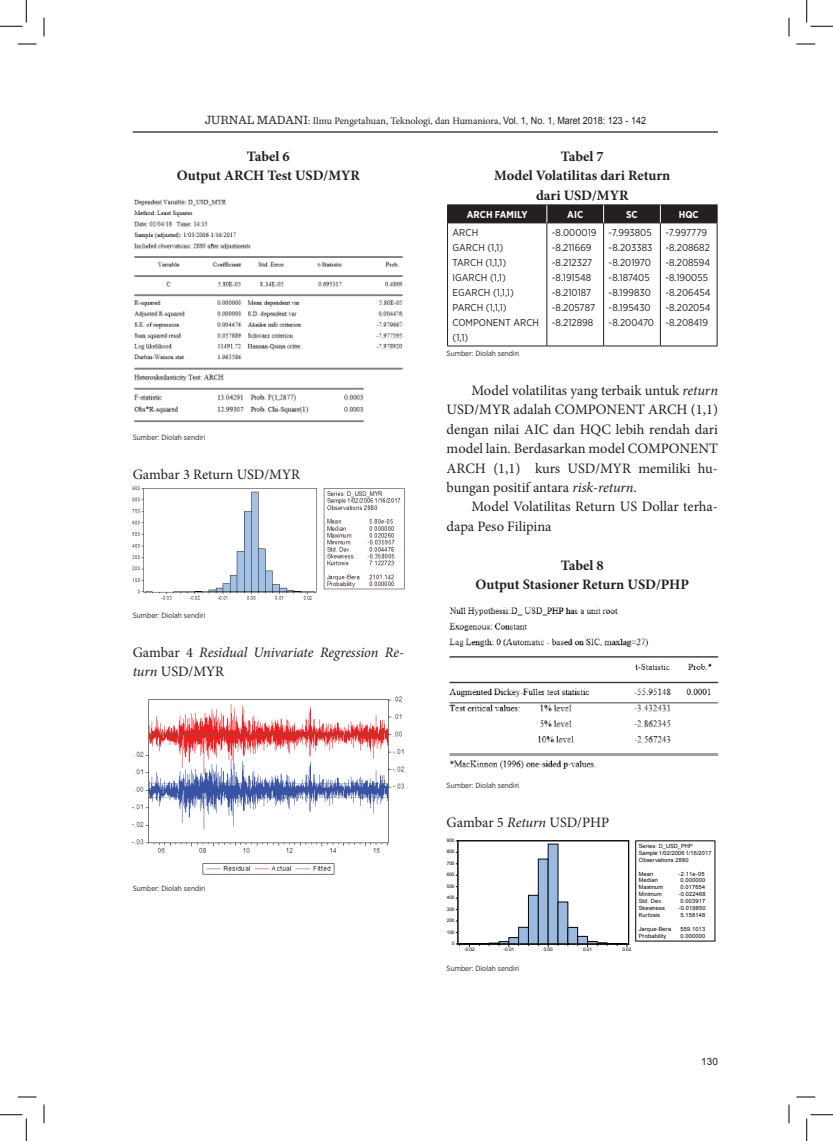
<style>
.page{position:relative;width:833px;height:1141px;background:#fff}
.page>*{position:absolute;margin:0;border:0;box-sizing:border-box;transform-origin:0 0}
.t1{font:14.38px/19.4px "Minion Pro";color:#231f20;text-align:justify}
.t2{font:700 14.38px/19.4px "Minion Pro";letter-spacing:-.005em;color:#231f20;text-align:center}
.t3{font:italic 14.38px/19.4px "Minion Pro";letter-spacing:-.01em;color:#231f20}
.t4{font:10px/15px "Gotham Narrow";color:#231f20}
.t5{font:10px "Minion Pro";color:#231f20}
.t6{font:700 10px "Gotham Narrow";color:#fff}
.t7{font:10px "Arial";color:#231f20}
.t8{font:7.5px "Gotham Narrow";color:#231f20}
.t9{font:5.75px/6.9px "Arial";letter-spacing:.03em;color:#040503}
.t10{font:5.75px "Arial";letter-spacing:-.015em;color:#040503}
.t11{font:5.75px "Arial";color:#040503}
.t12{font:4.75px "Arial";letter-spacing:-.025em;color:#040503}
.s1{font-family:"Sentinel";font-size:12.5px}
.s2{font-family:"Arial"}
.s3{font-style:normal}
.s4{font-style:italic}
</style>
<div class="page">
<hr style="left:133px;top:131px;width:584px;height:2px;background:#231f20">
<img style="left:134px;top:199px;width:269px;height:223px">
<img style="left:133px;top:486px;width:271px;height:114px">
<img style="left:133px;top:696px;width:271px;height:178px">
<hr style="left:447px;top:204px;width:99px;height:1px;background:#231f20">
<hr style="left:546px;top:204px;width:57px;height:1px;background:#231f20">
<hr style="left:603px;top:204px;width:57px;height:1px;background:#231f20">
<hr style="left:660px;top:204px;width:57px;height:1px;background:#231f20">
<hr style="left:447px;top:223px;width:1px;height:122px;background:#231f20">
<hr style="left:546px;top:223px;width:1px;height:122px;background:#231f20">
<hr style="left:603px;top:223px;width:1px;height:122px;background:#231f20">
<hr style="left:659px;top:223px;width:1px;height:122px;background:#231f20">
<hr style="left:716px;top:223px;width:1px;height:122px;background:#231f20">
<hr style="left:447px;top:345px;width:99px;height:1px;background:#231f20">
<hr style="left:546px;top:345px;width:57px;height:1px;background:#231f20">
<hr style="left:603px;top:345px;width:57px;height:1px;background:#231f20">
<hr style="left:660px;top:345px;width:57px;height:1px;background:#231f20">
<div style="left:447px;top:205px;width:270px;height:18px;background:#231f20"></div>
<img style="left:449px;top:607px;width:268px;height:162px">
<svg style="left:455px;top:941px;width:54px;height:5px"></svg>
<div style="left:508px;top:937px;width:10px;height:6px;background:#9bbae1"></div>
<div style="left:508px;top:937px;width:10px;height:6px;border:1px solid #040504"></div>
<div style="left:518px;top:927px;width:10px;height:16px;background:#9bbae1"></div>
<div style="left:518px;top:927px;width:10px;height:16px;border:1px solid #040504"></div>
<div style="left:528px;top:895px;width:10px;height:48px;background:#9bbae1"></div>
<div style="left:528px;top:895px;width:10px;height:48px;border:1px solid #040504"></div>
<div style="left:538px;top:859px;width:10px;height:84px;background:#9bbae1"></div>
<div style="left:538px;top:858px;width:10px;height:85px;border:1px solid #040504"></div>
<div style="left:548px;top:844px;width:9px;height:99px;background:#9bbae1"></div>
<div style="left:557px;top:901px;width:10px;height:42px;background:#9bbae1"></div>
<div style="left:557px;top:901px;width:10px;height:42px;border:1px solid #040504"></div>
<div style="left:567px;top:927px;width:10px;height:16px;background:#9bbae1"></div>
<div style="left:567px;top:927px;width:10px;height:16px;border:1px solid #040504"></div>
<div style="left:577px;top:936px;width:10px;height:7px;background:#9bbae1"></div>
<div style="left:577px;top:936px;width:10px;height:7px;border:1px solid #040504"></div>
<svg style="left:587px;top:941px;width:40px;height:5px"></svg>
<hr style="left:457px;top:840px;width:1px;height:103px;background:#040504">
<hr style="left:457px;top:943px;width:171px;height:1px;background:#040504">
<hr style="left:628px;top:840px;width:1px;height:103px;background:#040504">
<hr style="left:457px;top:840px;width:171px;height:1px;background:#040504">
<svg style="left:18px;top:43px;width:18px;height:2px"></svg>
<svg style="left:796px;top:43px;width:18px;height:2px"></svg>
<svg style="left:18px;top:1096px;width:18px;height:1px"></svg>
<svg style="left:796px;top:1096px;width:18px;height:1px"></svg>
<svg style="left:43px;top:18px;width:2px;height:18px"></svg>
<svg style="left:43px;top:1104px;width:2px;height:19px"></svg>
<svg style="left:788px;top:18px;width:1px;height:18px"></svg>
<svg style="left:788px;top:1104px;width:1px;height:19px"></svg>
<svg style="left:0;top:0;width:27px;height:27px"></svg>
<svg style="left:0;top:1114px;width:27px;height:26px"></svg>
<svg style="left:806px;top:0;width:26px;height:27px"></svg>
<svg style="left:806px;top:1114px;width:26px;height:26px"></svg>
<p class="t5" style="left:204px;top:114px;width:442px"><span class="s1">JURNAL MADANI</span>: Ilmu Pengetahuan, Teknologi, dan Humaniora, <span class="s2">Vol. 1, No. 1, Maret 2018: 123 - 142</span></p>
<p class="t2" style="left:177px;top:146px;width:185px">Tabel 6<br>Output ARCH Test USD/MYR</p>
<p class="t8" style="left:133px;top:432px;width:74px">Sumber: Diolah sendiri</p>
<p class="t1" style="left:133px;top:464px;width:169px">Gambar 3 Return USD/MYR</p>
<p class="t8" style="left:133px;top:610px;width:74px">Sumber: Diolah sendiri</p>
<p class="t3" style="left:133px;top:642px;width:273px"><span class="s3">Gambar 4</span> Residual Univariate Regression Re&shy;turn <span class="s3">USD/MYR</span></p>
<p class="t8" style="left:133px;top:883px;width:74px">Sumber: Diolah sendiri</p>
<p class="t2" style="left:494px;top:146px;width:177px">Tabel 7<br>Model Volatilitas dari Return dari USD/MYR</p>
<p class="t6" style="left:466px;top:208px;width:62px">ARCH FAMILY</p>
<p class="t6" style="left:567px;top:208px;width:17px">AIC</p>
<p class="t6" style="left:625px;top:208px;width:13px">SC</p>
<p class="t6" style="left:678px;top:208px;width:22px">HQC</p>
<p class="t4" style="left:452px;top:225px;width:88px">ARCH<br>GARCH (1,1)<br>TARCH (1,1,1)<br>IGARCH (1,1)<br>EGARCH (1,1,1)<br>PARCH (1,1,1)<br>COMPONENT ARCH (1,1)</p>
<p class="t4" style="left:551px;top:225px;width:46px">-8.000019 -8.211669 -8.212327 -8.191548 -8.210187 -8.205787 -8.212898</p>
<p class="t4" style="left:608px;top:225px;width:47px">-7.993805 -8.203383 -8.201970 -8.187405 -8.199830 -8.195430 -8.200470</p>
<p class="t4" style="left:665px;top:225px;width:47px">-7.997779 -8.208682 -8.208594 -8.190055 -8.206454 -8.202054 -8.208419</p>
<p class="t8" style="left:446px;top:349px;width:74px">Sumber: Diolah sendiri</p>
<p class="t1" style="left:446px;top:381px;width:273px;text-indent:25px">Model volatilitas yang terbaik untuk <span class="s4">return </span>USD/MYR adalah COMPONENT ARCH (1,1) dengan nilai AIC dan HQC lebih rendah dari model lain. Berdasarkan model COMPONENT ARCH (1,1) kurs USD/MYR memiliki hu&shy;bungan positif antara <span class="s4">risk-return</span>.</p>
<p class="t1" style="left:446px;top:497px;width:273px;text-indent:25px">Model Volatilitas Return US Dollar terha&shy;dapa Peso Filipina</p>
<p class="t2" style="left:475px;top:555px;width:215px">Tabel 8<br>Output Stasioner Return USD/PHP</p>
<p class="t8" style="left:446px;top:781px;width:74px">Sumber: Diolah sendiri</p>
<p class="t1" style="left:446px;top:813px;width:164px">Gambar 5 <span class="s4">Return</span> USD/PHP</p>
<p class="t12" style="left:446px;top:837px;width:9px">900</p>
<p class="t12" style="left:446px;top:848px;width:9px">800</p>
<p class="t12" style="left:446px;top:860px;width:9px">700</p>
<p class="t12" style="left:446px;top:871px;width:9px">600</p>
<p class="t12" style="left:446px;top:882px;width:9px">500</p>
<p class="t12" style="left:446px;top:894px;width:9px">400</p>
<p class="t12" style="left:446px;top:905px;width:9px">300</p>
<p class="t12" style="left:446px;top:917px;width:9px">200</p>
<p class="t12" style="left:446px;top:928px;width:9px">100</p>
<p class="t12" style="left:451px;top:940px;width:4px">0</p>
<p class="t9" style="left:638px;top:842px;width:74px">Series: D_USD_PHP<br>Sample 1/02/2006 1/16/2017<br>Observations 2880</p>
<p class="t9" style="left:638px;top:870px;width:16px">Mean</p>
<p class="t9" style="left:678px;top:870px;width:27px">-2.11e-05</p>
<p class="t9" style="left:638px;top:877px;width:20px">Median</p>
<p class="t9" style="left:680px;top:877px;width:26px">0.000000</p>
<p class="t10" style="left:638px;top:883px;width:26px">Maximum</p>
<p class="t9" style="left:680px;top:883px;width:26px">0.017654</p>
<p class="t11" style="left:638px;top:890px;width:25px">Minimum</p>
<p class="t9" style="left:678px;top:890px;width:28px">-0.022468</p>
<p class="t9" style="left:638px;top:897px;width:26px">Std. Dev.</p>
<p class="t9" style="left:680px;top:897px;width:26px">0.003917</p>
<p class="t9" style="left:638px;top:904px;width:28px">Skewness</p>
<p class="t9" style="left:678px;top:904px;width:28px">-0.019850</p>
<p class="t9" style="left:638px;top:911px;width:23px">Kurtosis</p>
<p class="t9" style="left:680px;top:911px;width:26px">5.158148</p>
<p class="t9" style="left:638px;top:925px;width:34px">Jarque-Bera</p>
<p class="t9" style="left:680px;top:925px;width:26px">559.1013</p>
<p class="t9" style="left:638px;top:932px;width:29px">Probability</p>
<p class="t9" style="left:680px;top:932px;width:26px">0.000000</p>
<p class="t12" style="left:464px;top:946px;width:12px">-0.02</p>
<p class="t12" style="left:503px;top:946px;width:12px">-0.01</p>
<p class="t12" style="left:543px;top:946px;width:10px">0.00</p>
<p class="t12" style="left:582px;top:946px;width:10px">0.01</p>
<p class="t12" style="left:622px;top:946px;width:10px">0.02</p>
<p class="t8" style="left:446px;top:963px;width:74px">Sumber: Diolah sendiri</p>
<p class="t7" style="left:701px;top:1054px;width:18px">130</p>
</div>
